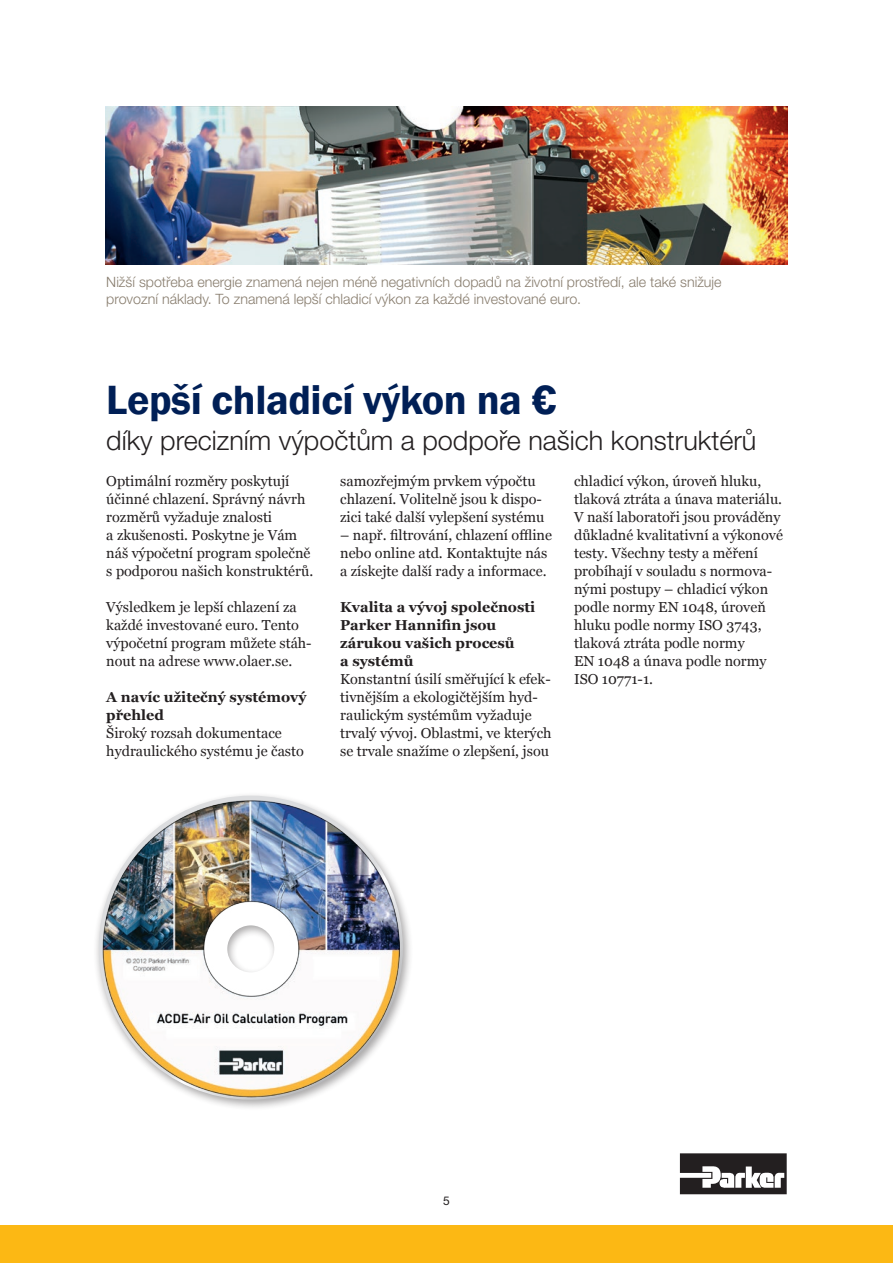
<style>
.page{position:relative;width:893px;height:1263px;background:#fff}
.page>*{position:absolute;margin:0;border:0;box-sizing:border-box;transform-origin:0 0}
.t1{font:600 42px "Franklin Gothic";letter-spacing:-.01em;color:#001f56}
.t2{font:300 27px "Helvetica Neue LT Pro";color:#231f20}
.t3{font:14.4px/18px "Georgia";color:#231f20}
.t4{font:700 14.4px/18px "Georgia";color:#231f20}
.t5{font:300 14.25px/17.1px "Helvetica Neue LT Pro";color:#887d6e}
.t6{font:12px "Helvetica Neue LT Pro";color:#231f20}
</style>
<div class="page">
<svg style="left:680px;top:1153px;width:107px;height:41px"></svg>
<div style="left:0;top:1225px;width:893px;height:38px;background:#fcb814"></div>
<img style="left:96px;top:795px;width:314px;height:310px">
<img style="left:106px;top:106px;width:681px;height:159px">
<p class="t5" style="left:106px;top:273px;width:617px">Nižší spotřeba energie znamená nejen méně negativních dopadů na životní prostředí, ale také snižuje provozní náklady. To znamená lepší chladicí výkon za každé investované euro.</p>
<h1 class="t1" style="left:106px;top:374px;width:451px">Lepší chladicí výkon na €</h1>
<h2 class="t2" style="left:106px;top:424px;width:652px">díky precizním výpočtům a podpoře našich konstruktérů</h2>
<p class="t3" style="left:106px;top:471px;width:209px">Optimální rozměry poskytují účinné chlazení. Správný návrh rozměrů vyžaduje znalosti<br>a zkušenosti. Poskytne je Vám náš výpočetní program společně s podporou našich konstruktérů.</p>
<p class="t3" style="left:106px;top:597px;width:207px">Výsledkem je lepší chlazení za každé investované euro. Tento výpočetní program můžete stáh&shy;nout na adrese www.olaer.se.</p>
<p class="t4" style="left:106px;top:688px;width:202px">A navíc užitečný systémový přehled</p>
<p class="t3" style="left:106px;top:723px;width:199px">Široký rozsah dokumentace hydraulického systému je často</p>
<p class="t3" style="left:340px;top:471px;width:206px">samozřejmým prvkem výpočtu chlazení. Volitelně jsou k dispo&shy;zici také další vylepšení systému</p>
<p class="t3" style="left:340px;top:525px;width:213px">– např. filtrování, chlazení offline nebo online atd. Kontaktujte nás a získejte další rady a informace.</p>
<p class="t4" style="left:340px;top:598px;width:197px">Kvalita a vývoj společnosti<br>Parker Hannifin jsou zárukou vašich procesů<br>a systémů</p>
<p class="t3" style="left:340px;top:669px;width:213px">Konstantní úsilí směřující k efek&shy;tivnějším a ekologičtějším hyd&shy;raulickým systémům vyžaduje trvalý vývoj. Oblastmi, ve kterých se trvale snažíme o zlepšení, jsou</p>
<p class="t3" style="left:574px;top:471px;width:210px">chladicí výkon, úroveň hluku, tlaková ztráta a únava materiálu.<br>V naší laboratoři jsou prováděny důkladné kvalitativní a výkonové testy. Všechny testy a měření probíhají v souladu s normova&shy;nými postupy – chladicí výkon podle normy EN 1048, úroveň hluku podle normy ISO 3743, tlaková ztráta podle normy<br>EN 1048 a únava podle normy<br>ISO 10771-1.</p>
<p class="t6" style="left:443px;top:1194px;width:8px">5</p>
</div>
